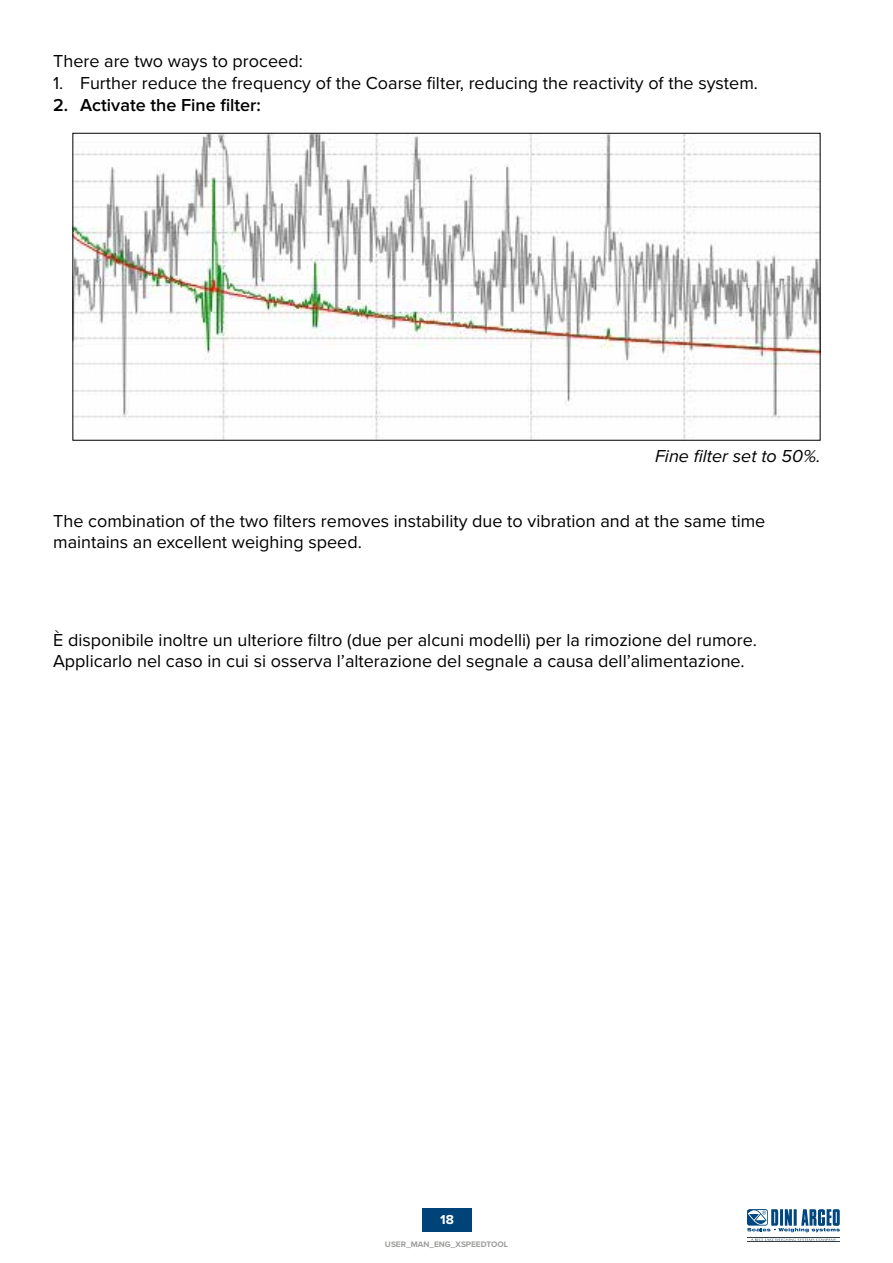
<style>
.page{position:relative;width:893px;height:1263px;background:#fff}
.page>*{position:absolute;margin:0;border:0;box-sizing:border-box;transform-origin:0 0}
.t1{font:18px/21.6px "Proxima Nova";color:#000}
.t2{font:600 18px "Proxima Nova";color:#000}
.t3{font:italic 18px "Proxima Nova";color:#000}
.t4{font:700 13.5px "Proxima Nova";color:#fff}
.t5{font:700 8.25px "Proxima Nova";color:#9d9d9c}
</style>
<div class="page">
<div style="left:422px;top:1208px;width:49px;height:24px;background:#004379"></div>
<svg style="left:747px;top:1209px;width:93px;height:23px"></svg>
<svg style="left:751px;top:1238px;width:85px;height:3px"></svg>
<hr style="left:747px;top:1237px;width:93px;height:1px;background:#323f49">
<hr style="left:747px;top:1242px;width:93px;height:1px;background:#323f49">
<img style="left:74px;top:135px;width:744px;height:304px">
<p class="t1" style="left:53px;top:50px;width:251px">There are two ways to proceed:</p>
<p class="t1" style="left:53px;top:71px;width:706px">1. Further reduce the frequency of the Coarse filter, reducing the reactivity of the system.</p>
<p class="t2" style="left:53px;top:94px;width:209px">2. Activate the Fine filter:</p>
<p class="t3" style="left:655px;top:442px;width:167px">Fine filter set to 50%.</p>
<p class="t1" style="left:53px;top:509px;width:714px">The combination of the two filters removes instability due to vibration and at the same time maintains an excellent weighing speed.</p>
<p class="t1" style="left:53px;top:628px;width:705px">È disponibile inoltre un ulteriore filtro (due per alcuni modelli) per la rimozione del rumore.<br>Applicarlo nel caso in cui si osserva l’alterazione del segnale a causa dell’alimentazione.</p>
<p class="t4" style="left:440px;top:1209px;width:15px">18</p>
<p class="t5" style="left:385px;top:1238px;width:124px">USER_MAN_ENG_XSPEEDTOOL</p>
</div>
